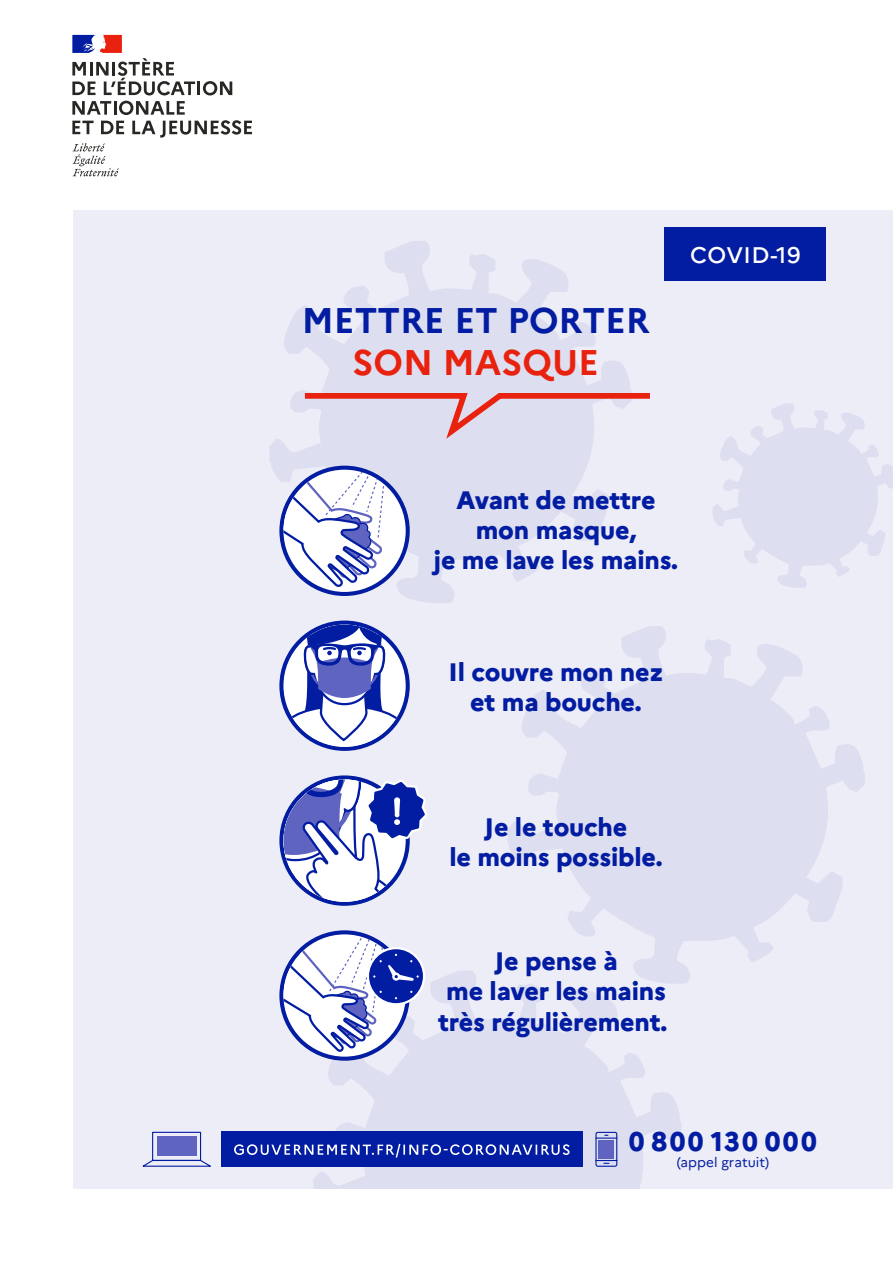
<style>
.page{position:relative;width:893px;height:1263px;background:#fff}
.page>*{position:absolute;margin:0;border:0;box-sizing:border-box;transform-origin:0 0}
.t1{font:700 35.7px "Marianne";color:#021ca2}
.t2{font:700 35.7px "Marianne";color:#e9220f}
.t3{font:800 27px "Marianne";letter-spacing:.095em;color:#021ca2}
.t4{font:800 25.2px/30.3px "Marianne";letter-spacing:-.01em;color:#021ca2;text-align:center}
.t5{font:500 22.65px "Marianne";letter-spacing:.02em;color:#fff}
.t6{font:13.5px "Marianne";letter-spacing:.005em;color:#021ca2}
</style>
<div class="page">
<svg style="left:72px;top:101px;width:180px;height:75px"></svg>
<svg style="left:72px;top:35px;width:160px;height:60px"></svg>
<div style="left:73px;top:211px;width:820px;height:978px;background:#ecedf7"></div>
<svg style="left:270px;top:241px;width:361px;height:362px;fill:#dddff1"></svg>
<svg style="left:713px;top:404px;width:180px;height:184px"></svg>
<svg style="left:508px;top:626px;width:357px;height:357px;fill:#dddff1"></svg>
<svg style="left:313px;top:970px;width:368px;height:219px;fill:#dddff1"></svg>
<div style="left:665px;top:227px;width:161px;height:54px;background:#021ca2"></div>
<svg style="left:142px;top:1131px;width:69px;height:36px"></svg>
<div style="left:157px;top:1136px;width:39px;height:20px;background:#5f64c0"></div>
<hr style="left:595px;top:1137px;width:22px;height:2px;background:#021ca2">
<div style="left:595px;top:1132px;width:22px;height:35px;border:1px solid #021ca2;border-radius:2px"></div>
<svg style="left:595px;top:1160px;width:22px;height:4px"></svg>
<div style="left:598px;top:1140px;width:16px;height:18px;background:#5f64c0"></div>
<div style="left:221px;top:1132px;width:362px;height:35px;background:#021ca2"></div>
<svg style="left:234px;top:1144px;width:336px;height:13px"></svg>
<svg style="left:299px;top:390px;width:351px;height:56px"></svg>
<svg style="left:279px;top:775px;width:148px;height:131px"></svg>
<svg style="left:279px;top:620px;width:131px;height:131px"></svg>
<svg style="left:279px;top:466px;width:131px;height:130px"></svg>
<svg style="left:279px;top:930px;width:146px;height:131px"></svg>
<h1 class="t1" style="left:302px;top:298px;width:349px">METTRE ET PORTER</h1>
<h1 class="t2" style="left:353px;top:341px;width:248px">SON MASQUE</h1>
<p class="t5" style="left:690px;top:241px;width:112px">COVID-19</p>
<p class="t4" style="left:434px;top:485px;width:246px">Avant de mettre mon masque,<br>je me lave les mains.</p>
<p class="t4" style="left:448px;top:657px;width:217px">Il couvre mon nez et ma bouche.</p>
<p class="t4" style="left:449px;top:812px;width:215px">Je le touche<br>le moins possible.</p>
<p class="t4" style="left:438px;top:946px;width:231px">Je pense à<br>me laver les mains très régulièrement.</p>
<p class="t3" style="left:629px;top:1124px;width:190px">0 800 130 000</p>
<p class="t6" style="left:677px;top:1154px;width:94px">(appel gratuit)</p>
</div>
